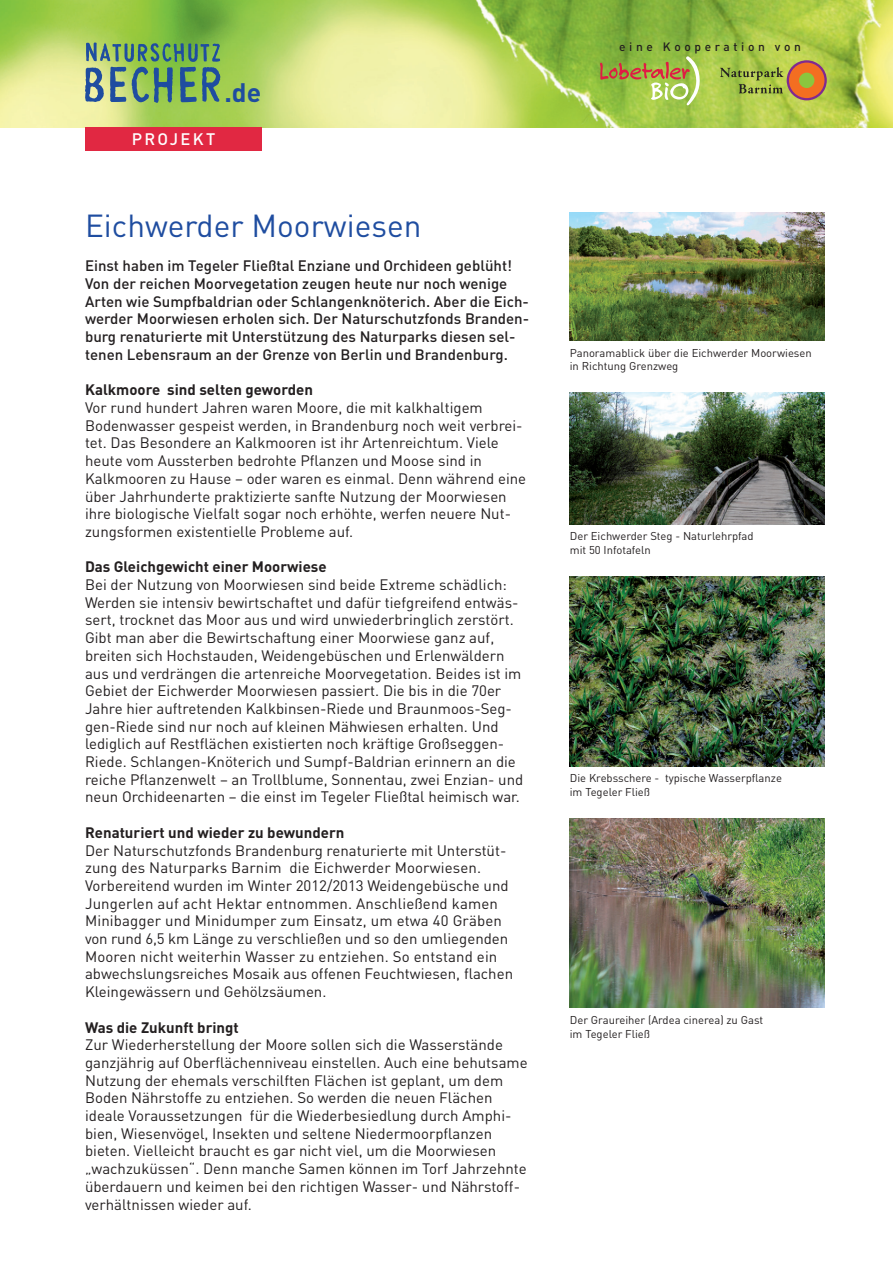
<style>
.page{position:relative;width:893px;height:1263px;background:#fff}
.page>*{position:absolute;margin:0;border:0;box-sizing:border-box;transform-origin:0 0}
.t1{font:31.5px "DIN";color:#1f4da0}
.t2{font:700 26.4px "DIN";color:#1f4da0}
.t3{font:500 16.5px "DIN";letter-spacing:.14em;color:#fff}
.t4{font:15px/17.7px "DIN";color:#231f20}
.t5{font:500 15px/17.7px "DIN";color:#231f20}
.t6{font:700 15px "DIN";color:#231f20}
.t7{font:500 12px "DIN";letter-spacing:.3em;color:#231f20}
.t8{font:11.25px/13.5px "DIN";color:#231f20}
</style>
<div class="page">
<img style="left:0;top:0;width:893px;height:128px">
<div style="left:85px;top:128px;width:177px;height:23px;background:#e12842"></div>
<img style="left:570px;top:213px;width:254px;height:128px">
<img style="left:570px;top:393px;width:254px;height:131px">
<img style="left:570px;top:577px;width:254px;height:189px">
<img style="left:570px;top:818px;width:254px;height:190px">
<svg style="left:85px;top:43px;width:135px;height:60px;background:#729e73"></svg>
<svg style="left:600px;top:56px;width:100px;height:49px;background:#a6b655"></svg>
<svg style="left:787px;top:60px;width:40px;height:40px"></svg>
<div style="left:789px;top:63px;width:35px;height:35px;background:#f36e21;border-radius:50%"></div>
<div style="left:799px;top:73px;width:15px;height:15px;background:#8bc63e;border-radius:50%"></div>
<svg style="left:720px;top:67px;width:63px;height:26px;background:#92aa43"></svg>
<h2 class="t2" style="left:224px;top:75px;width:38px">.de</h2>
<p class="t3" style="left:132px;top:128px;width:85px">PROJEKT</p>
<h1 class="t1" style="left:85px;top:207px;width:338px">Eichwerder Moorwiesen</h1>
<p class="t5" style="left:85px;top:257px;width:446px">Einst haben im Tegeler Fließtal Enziane und Orchideen geblüht!<br>Von der reichen Moorvegetation zeugen heute nur noch wenige Arten wie Sumpfbaldrian oder Schlangenknöterich. Aber die Eich&shy;werder Moorwiesen erholen sich. Der Naturschutzfonds Branden&shy;burg renaturierte mit Unterstützung des Naturparks diesen sel&shy;tenen Lebensraum an der Grenze von Berlin und Brandenburg.</p>
<p class="t6" style="left:85px;top:380px;width:229px">Kalkmoore sind selten geworden</p>
<p class="t4" style="left:85px;top:399px;width:443px">Vor rund hundert Jahren waren Moore, die mit kalkhaltigem Bodenwasser gespeist werden, in Brandenburg noch weit verbrei&shy;tet. Das Besondere an Kalkmooren ist ihr Artenreichtum. Viele heute vom Aussterben bedrohte Pflanzen und Moose sind in Kalkmooren zu Hause – oder waren es einmal. Denn während eine über Jahrhunderte praktizierte sanfte Nutzung der Moorwiesen ihre biologische Vielfalt sogar noch erhöhte, werfen neuere Nut&shy;zungsformen existentielle Probleme auf.</p>
<p class="t6" style="left:85px;top:557px;width:243px">Das Gleichgewicht einer Moorwiese</p>
<p class="t4" style="left:85px;top:576px;width:440px">Bei der Nutzung von Moorwiesen sind beide Extreme schädlich:<br>Werden sie intensiv bewirtschaftet und dafür tiefgreifend entwäs&shy;sert, trocknet das Moor aus und wird unwiederbringlich zerstört.<br>Gibt man aber die Bewirtschaftung einer Moorwiese ganz auf, breiten sich Hochstauden, Weidengebüschen und Erlenwäldern aus und verdrängen die artenreiche Moorvegetation. Beides ist im Gebiet der Eichwerder Moorwiesen passiert. Die bis in die 70er Jahre hier auftretenden Kalkbinsen-Riede und Braunmoos-Seg&shy;gen-Riede sind nur noch auf kleinen Mähwiesen erhalten. Und lediglich auf Restflächen existierten noch kräftige Großseggen-Riede. Schlangen-Knöterich und Sumpf-Baldrian erinnern an die reiche Pflanzenwelt – an Trollblume, Sonnentau, zwei Enzian- und neun Orchideenarten – die einst im Tegeler Fließtal heimisch war.</p>
<p class="t6" style="left:85px;top:822px;width:261px">Renaturiert und wieder zu bewundern</p>
<p class="t4" style="left:85px;top:841px;width:430px">Der Naturschutzfonds Brandenburg renaturierte mit Unterstüt&shy;zung des Naturparks Barnim die Eichwerder Moorwiesen.<br>Vorbereitend wurden im Winter 2012/2013 Weidengebüsche und Jungerlen auf acht Hektar entnommen. Anschließend kamen Minibagger und Minidumper zum Einsatz, um etwa 40 Gräben von rund 6,5 km Länge zu verschließen und so den umliegenden Mooren nicht weiterhin Wasser zu entziehen. So entstand ein abwechslungsreiches Mosaik aus offenen Feuchtwiesen, flachen Kleingewässern und Gehölzsäumen.</p>
<p class="t6" style="left:85px;top:1017px;width:155px">Was die Zukunft bringt</p>
<p class="t4" style="left:85px;top:1036px;width:444px">Zur Wiederherstellung der Moore sollen sich die Wasserstände ganzjährig auf Oberflächenniveau einstellen. Auch eine behutsame Nutzung der ehemals verschilften Flächen ist geplant, um dem Boden Nährstoffe zu entziehen. So werden die neuen Flächen ideale Voraussetzungen für die Wiederbesiedlung durch Amphi&shy;bien, Wiesenvögel, Insekten und seltene Niedermoorpflanzen bieten. Vielleicht braucht es gar nicht viel, um die Moorwiesen „wachzuküssen“. Denn manche Samen können im Torf Jahrzehnte überdauern und keimen bei den richtigen Wasser- und Nährstoff&shy;verhältnissen wieder auf.</p>
<p class="t7" style="left:619px;top:39px;width:183px">eine Kooperation von</p>
<p class="t8" style="left:570px;top:346px;width:244px">Panoramablick über die Eichwerder Moorwiesen in Richtung Grenzweg</p>
<p class="t8" style="left:570px;top:530px;width:185px">Der Eichwerder Steg - Naturlehrpfad mit 50 Infotafeln</p>
<p class="t8" style="left:570px;top:772px;width:214px">Die Krebsschere - typische Wasserpflanze im Tegeler Fließ</p>
<p class="t8" style="left:570px;top:1013px;width:195px">Der Graureiher (Ardea cinerea) zu Gast im Tegeler Fließ</p>
</div>
